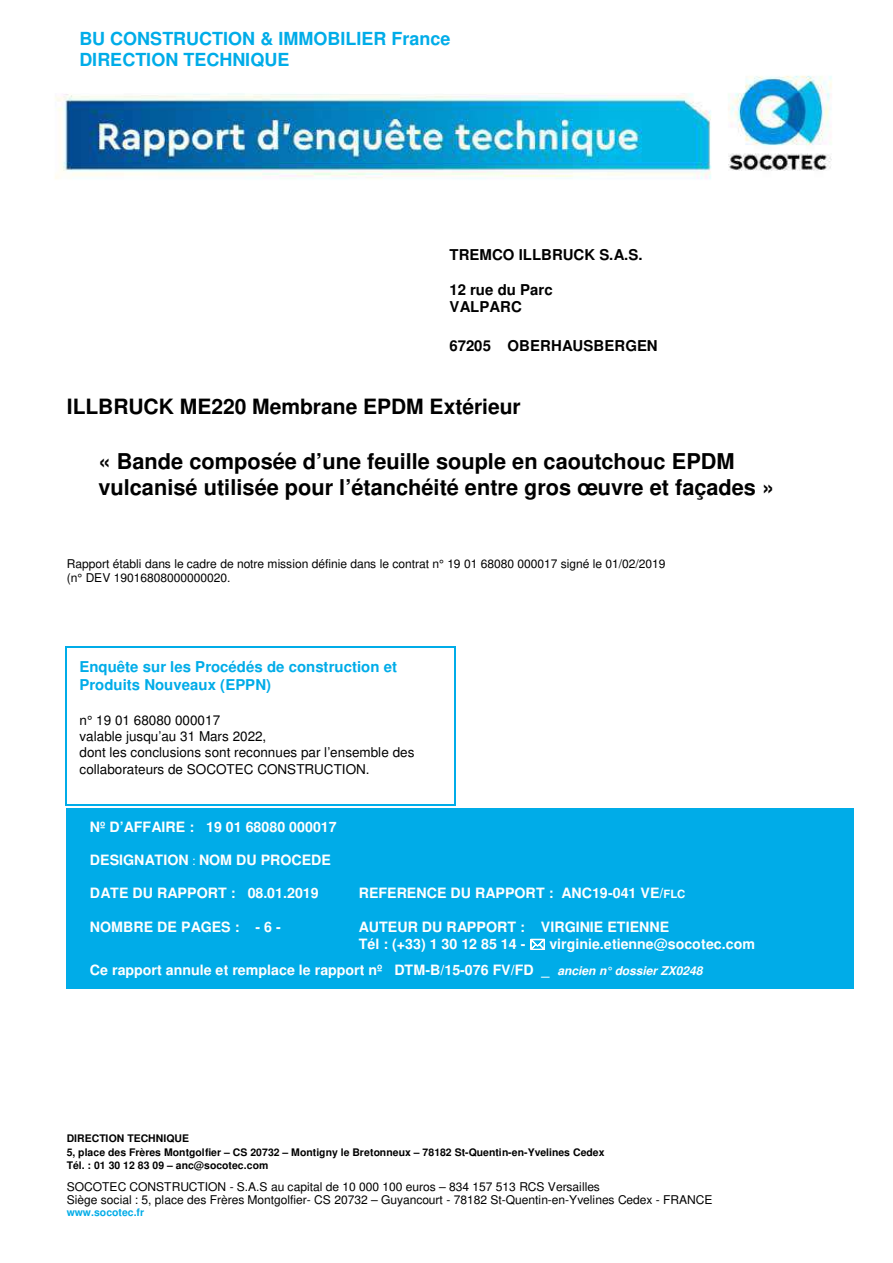
<style>
.page{position:relative;width:893px;height:1263px;background:#fff}
.page>*{position:absolute;margin:0;border:0;box-sizing:border-box;transform-origin:0 0}
.t1{font:700 21.75px/26.1px "Helvetica";color:#000}
.t2{font:700 21px "Helvetica";color:#000}
.t3{font:700 18px/20.7px "Helvetica";color:#00ace8}
.t4{font:700 15px/18px "Helvetica";color:#00ace8}
.t5{font:700 15px/17.2px "Helvetica";color:#000}
.t6{font:700 14.25px/17.1px "Helvetica";color:#fff}
.t7{font:13.5px/16.2px "Helvetica";letter-spacing:.005em;color:#000}
.t8{font:12px/13.5px "Helvetica";letter-spacing:-.005em;color:#000}
.t9{font:700 10.5px/13.5px "Helvetica";color:#000}
.t10{font:700 10.5px "Helvetica";letter-spacing:-.005em;color:#00ace8}
.s1{font-weight:400;font-size:12px}
.s2{font-size:11.4px}
.s3{font-style:italic;font-size:12px}
</style>
<div class="page">
<img style="left:55px;top:75px;width:777px;height:104px">
<svg style="left:67px;top:75px;width:515px;height:2px"></svg>
<svg style="left:65px;top:646px;width:2px;height:12px"></svg>
<hr style="left:67px;top:646px;width:387px;height:1px;background:#00ace8">
<svg style="left:454px;top:646px;width:2px;height:12px"></svg>
<hr style="left:65px;top:658px;width:2px;height:146px;background:#00ace8">
<hr style="left:67px;top:804px;width:387px;height:1px;background:#00ace8">
<hr style="left:454px;top:658px;width:2px;height:146px;background:#00ace8">
<div style="left:67px;top:808px;width:23px;height:11px;background:#00ace8"></div>
<div style="left:830px;top:808px;width:23px;height:11px;background:#00ace8"></div>
<div style="left:90px;top:808px;width:740px;height:11px;background:#00ace8"></div>
<div style="left:67px;top:819px;width:23px;height:65px;background:#00ace8"></div>
<div style="left:830px;top:819px;width:23px;height:65px;background:#00ace8"></div>
<div style="left:90px;top:819px;width:740px;height:17px;background:#00ace8"></div>
<div style="left:90px;top:836px;width:740px;height:17px;background:#00ace8"></div>
<div style="left:90px;top:853px;width:740px;height:14px;background:#00ace8"></div>
<div style="left:90px;top:867px;width:740px;height:17px;background:#00ace8"></div>
<div style="left:67px;top:884px;width:23px;height:69px;background:#00ace8"></div>
<div style="left:830px;top:884px;width:23px;height:69px;background:#00ace8"></div>
<div style="left:90px;top:884px;width:269px;height:69px;background:#00ace8"></div>
<div style="left:359px;top:884px;width:471px;height:18px;background:#00ace8"></div>
<div style="left:359px;top:902px;width:471px;height:17px;background:#00ace8"></div>
<div style="left:359px;top:919px;width:471px;height:17px;background:#00ace8"></div>
<div style="left:359px;top:936px;width:471px;height:17px;background:#00ace8"></div>
<div style="left:67px;top:953px;width:23px;height:36px;background:#00ace8"></div>
<div style="left:830px;top:953px;width:23px;height:36px;background:#00ace8"></div>
<div style="left:90px;top:953px;width:740px;height:25px;background:#00ace8"></div>
<div style="left:90px;top:978px;width:740px;height:11px;background:#00ace8"></div>
<svg style="left:530px;top:939px;width:15px;height:11px"></svg>
<h3 class="t3" style="left:79px;top:28px;width:373px">BU CONSTRUCTION &amp; IMMOBILIER France<br>DIRECTION TECHNIQUE</h3>
<p class="t5" style="left:449px;top:246px;width:195px">TREMCO ILLBRUCK S.A.S.</p>
<p class="t5" style="left:449px;top:281px;width:105px">12 rue du Parc<br>VALPARC</p>
<p class="t5" style="left:449px;top:337px;width:210px">67205 OBERHAUSBERGEN</p>
<h2 class="t2" style="left:67px;top:395px;width:456px">ILLBRUCK ME220 Membrane EPDM Extérieur</h2>
<h1 class="t1" style="left:99px;top:448px;width:677px">« Bande composée d’une feuille souple en caoutchouc EPDM vulcanisé utilisée pour l’étanchéité entre gros œuvre et façades »</h1>
<p class="t8" style="left:67px;top:557px;width:600px;line-height:14.4px">Rapport établi dans le cadre de notre mission définie dans le contrat n° 19 01 68080 000017 signé le 01/02/2019 (n° DEV 19016808000000020.</p>
<p class="t4" style="left:80px;top:658px;width:319px">Enquête sur les Procédés de construction et<br>Produits Nouveaux (EPPN)</p>
<p class="t7" style="left:80px;top:713px;width:336px">n° 19 01 68080 000017<br>valable jusqu’au 31 Mars 2022,<br>dont les conclusions sont reconnues par l’ensemble des collaborateurs de SOCOTEC CONSTRUCTION.</p>
<p class="t6" style="left:90px;top:819px;width:248px">Nº D’AFFAIRE : 19 01 68080 000017</p>
<p class="t6" style="left:90px;top:851px;width:242px">DESIGNATION <span class="s1">:</span> NOM DU PROCEDE</p>
<p class="t6" style="left:90px;top:884px;width:230px">DATE DU RAPPORT : 08.01.2019</p>
<p class="t6" style="left:90px;top:918px;width:192px">NOMBRE DE PAGES : - 6 -</p>
<p class="t6" style="left:359px;top:884px;width:328px">REFERENCE DU RAPPORT : ANC19-041 VE/<span class="s2">FLC</span></p>
<p class="t6" style="left:359px;top:918px;width:312px">AUTEUR DU RAPPORT : VIRGINIE ETIENNE<br>Tél : (+33) 1 30 12 85 14 -</p>
<p class="t6" style="left:90px;top:931px;width:666px;line-height:25.8px;text-indent:460px">virginie.etienne@socotec.com<br>Ce rapport annule et remplace le rapport nº DTM-B/15-076 FV/FD _ <span class="s3">ancien n° dossier ZX0248</span></p>
<p class="t9" style="left:67px;top:1131px;width:539px">DIRECTION TECHNIQUE<br>5, place des Frères Montgolfier – CS 20732 – Montigny le Bretonneux – 78182 St-Quentin-en-Yvelines Cedex<br>Tél. : 01 30 12 83 09 – anc@socotec.com</p>
<p class="t8" style="left:67px;top:1181px;width:647px">SOCOTEC CONSTRUCTION - S.A.S au capital de 10 000 100 euros – 834 157 513 RCS Versailles<br>Siège social : 5, place des Frères Montgolfier- CS 20732 – Guyancourt - 78182 St-Quentin-en-Yvelines Cedex - FRANCE</p>
<p class="t10" style="left:67px;top:1206px;width:79px">www.socotec.fr</p>
</div>
